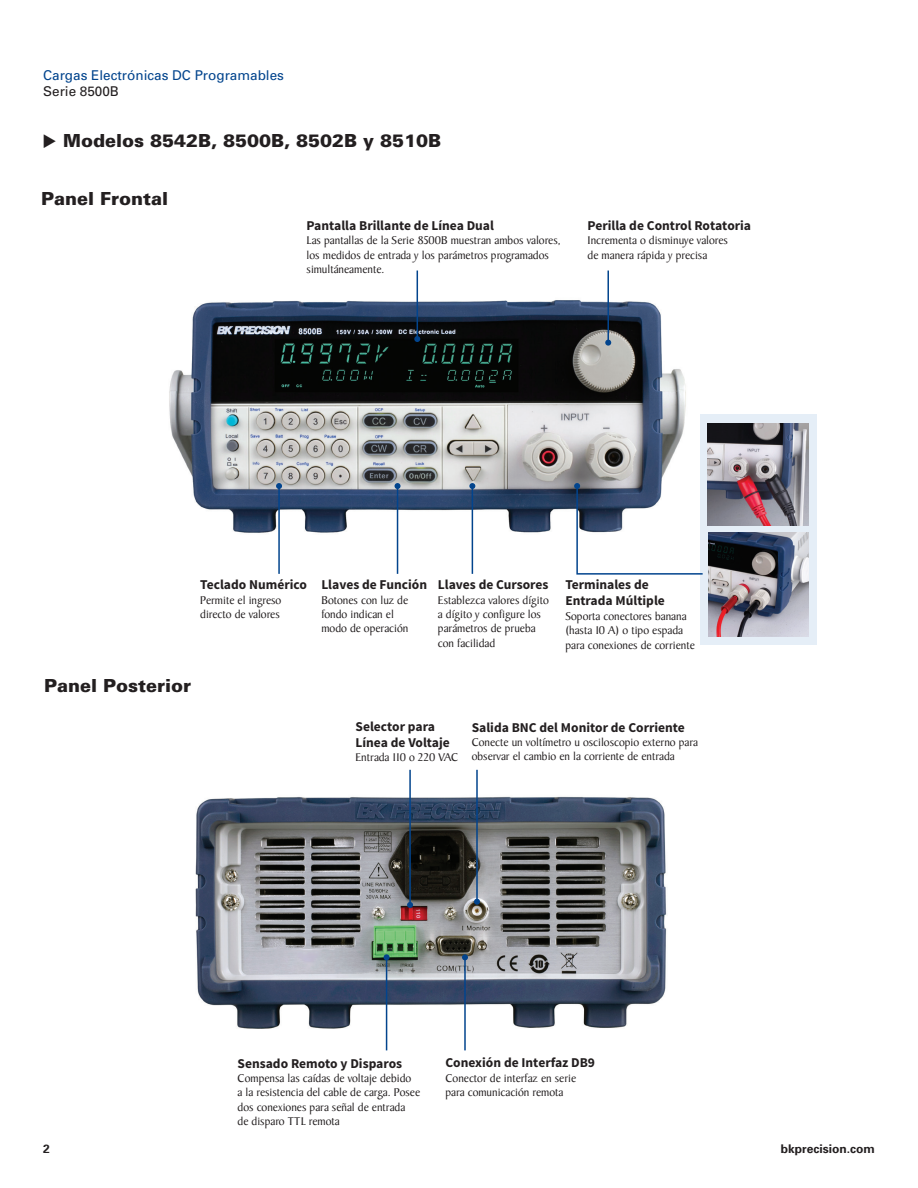
<style>
.page{position:relative;width:918px;height:1188px;background:#fff}
.page>*{position:absolute;margin:0;border:0;box-sizing:border-box;transform-origin:0 0}
.t1{font:900 18px "Univers";color:#231f20}
.t2{font:700 13.5px/16.2px "Source Sans Pro";color:#231f20}
.t3{font:13.5px "Univers";color:#02448d}
.t4{font:13.5px "Univers";color:#231f20}
.t5{font:12px/14.4px "Baker Signet";color:#231f20}
.t6{font:700 12px "Univers 65";color:#231f20}
</style>
<div class="page">
<img style="left:195px;top:796px;width:472px;height:246px">
<hr style="left:476px;top:770px;width:2px;height:132px;background:#02448d">
<svg style="left:474px;top:899px;width:6px;height:6px"></svg>
<hr style="left:386px;top:957px;width:1px;height:93px;background:#02448d">
<svg style="left:384px;top:954px;width:6px;height:6px"></svg>
<hr style="left:464px;top:957px;width:2px;height:93px;background:#02448d">
<svg style="left:462px;top:954px;width:6px;height:6px"></svg>
<hr style="left:409px;top:770px;width:2px;height:135px;background:#02448d">
<svg style="left:407px;top:902px;width:6px;height:6px"></svg>
<img style="left:169px;top:284px;width:517px;height:261px">
<hr style="left:417px;top:271px;width:1px;height:68px;background:#02448d">
<svg style="left:414px;top:336px;width:6px;height:6px"></svg>
<hr style="left:607px;top:271px;width:2px;height:72px;background:#02448d">
<svg style="left:605px;top:340px;width:6px;height:6px"></svg>
<hr style="left:397px;top:486px;width:1px;height:88px;background:#02448d">
<svg style="left:395px;top:483px;width:6px;height:6px"></svg>
<hr style="left:278px;top:486px;width:2px;height:88px;background:#02448d">
<svg style="left:276px;top:483px;width:6px;height:6px"></svg>
<hr style="left:472px;top:486px;width:1px;height:88px;background:#02448d">
<svg style="left:469px;top:483px;width:6px;height:6px"></svg>
<div style="left:700px;top:415px;width:117px;height:230px;background:#e5eef7"></div>
<img style="left:708px;top:423px;width:101px;height:102px">
<img style="left:708px;top:533px;width:101px;height:104px">
<svg style="left:574px;top:483px;width:129px;height:92px"></svg>
<p class="t3" style="left:43px;top:67px;width:242px">Cargas Electrónicas DC Programables</p>
<p class="t4" style="left:43px;top:83px;width:77px">Serie 8500B</p>
<h1 class="t1" style="left:43px;top:130px;width:400px">◆ Modelos 8542B, 8500B, 8502B y 8510B</h1>
<h1 class="t1" style="left:41px;top:188px;width:128px">Panel Frontal</h1>
<p class="t2" style="left:307px;top:218px;width:189px">Pantalla Brillante de Línea Dual</p>
<p class="t5" style="left:307px;top:234px;width:256px">Las pantallas de la Serie 8500B muestran ambos valores, los medidos de entrada y los parámetros programados simultáneamente.</p>
<p class="t2" style="left:588px;top:218px;width:165px">Perilla de Control Rotatoria</p>
<p class="t5" style="left:588px;top:234px;width:142px">Incrementa o disminuye valores de manera rápida y precisa</p>
<p class="t2" style="left:200px;top:577px;width:108px">Teclado Numérico</p>
<p class="t5" style="left:200px;top:593px;width:83px">Permite el ingreso directo de valores</p>
<h1 class="t1" style="left:44px;top:674px;width:148px">Panel Posterior</h1>
<p class="t2" style="left:321px;top:577px;width:107px">Llaves de Función</p>
<p class="t5" style="left:321px;top:593px;width:89px">Botones con luz de fondo indican el modo de operación</p>
<p class="t2" style="left:438px;top:577px;width:112px">Llaves de Cursores</p>
<p class="t5" style="left:438px;top:593px;width:112px">Establezca valores dígito a dígito y configure los parámetros de prueba con facilidad</p>
<p class="t2" style="left:565px;top:577px;width:101px">Terminales de<br>Entrada Múltiple</p>
<p class="t5" style="left:565px;top:609px;width:131px">Soporta conectores banana (hasta 10 A) o tipo espada para conexiones de corriente</p>
<p class="t2" style="left:356px;top:719px;width:96px">Selector para<br>Línea de Voltaje</p>
<p class="t5" style="left:356px;top:751px;width:104px">Entrada 110 o 220 VAC</p>
<p class="t2" style="left:472px;top:720px;width:215px">Salida BNC del Monitor de Corriente</p>
<p class="t5" style="left:472px;top:735px;width:228px">Conecte un voltímetro u osciloscopio externo para observar el cambio en la corriente de entrada</p>
<p class="t2" style="left:238px;top:1056px;width:166px">Sensado Remoto y Disparos</p>
<p class="t5" style="left:238px;top:1071px;width:184px">Compensa las caídas de voltaje debido<br>a la resistencia del cable de carga. Posee dos conexiones para señal de entrada<br>de disparo TTL remota</p>
<p class="t2" style="left:446px;top:1055px;width:151px">Conexión de Interfaz DB9</p>
<p class="t5" style="left:446px;top:1071px;width:132px">Conector de interfaz en serie para comunicación remota</p>
<p class="t6" style="left:43px;top:1141px;width:8px">2</p>
<p class="t6" style="left:781px;top:1141px;width:96px">bkprecision.com</p>
</div>
